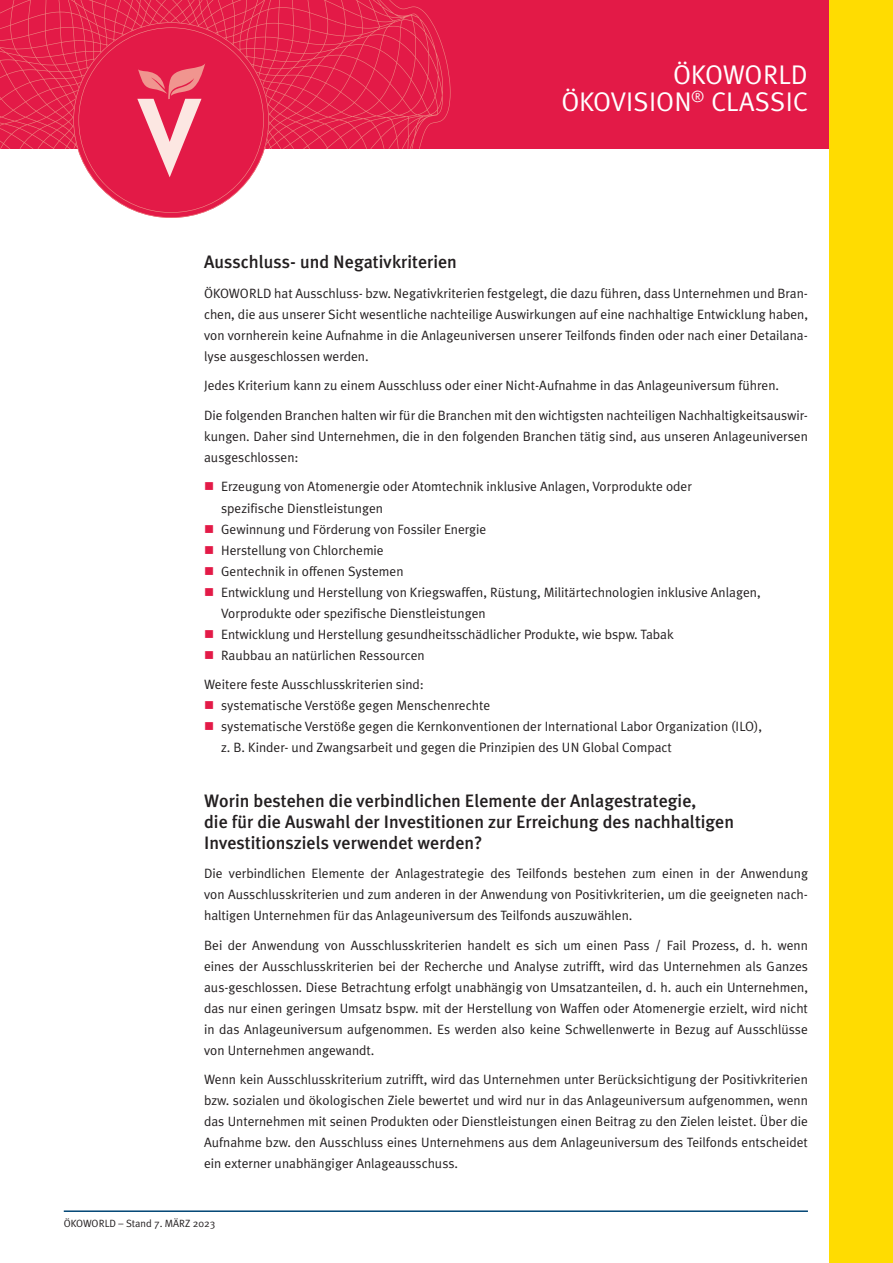
<style>
.page{position:relative;width:893px;height:1263px;background:#fff}
.page>*{position:absolute;margin:0;border:0;box-sizing:border-box;transform-origin:0 0}
.t1{font:27px/27px "Meta Plus Normal";color:#fff;text-align:right}
.t2{font:500 18px/21px "Meta Plus";color:#231f20}
.t3{font:13.5px/21px "Meta Plus Normal";color:#231f20}
.t4{font:10.5px "Meta Plus Normal";color:#231f20}
.s1{color:#e31a47}
</style>
<div class="page">
<div style="left:0;top:0;width:893px;height:149px;background:#e31a47"></div>
<div style="left:829px;top:0;width:64px;height:1263px;background:#ffdc01"></div>
<hr style="left:64px;top:1210px;width:744px;height:2px;background:#014575">
<svg style="left:0;top:0;width:451px;height:218px"></svg>
<h1 class="t1" style="left:561px;top:60px;width:248px">ÖKOWORLD<br>ÖKOVISION<sup>®</sup> CLASSIC</h1>
<h2 class="t2" style="left:204px;top:252px;width:254px">Ausschluss- und Negativkriterien</h2>
<p class="t3" style="left:204px;top:283px;width:605px;text-align:justify">ÖKOWORLD hat Ausschluss- bzw. Negativkriterien festgelegt, die dazu führen, dass Unternehmen und Bran&shy;chen, die aus unserer Sicht wesentliche nachteilige Auswirkungen auf eine nachhaltige Entwicklung haben, von vornherein keine Aufnahme in die Anlageuniversen unserer Teilfonds finden oder nach einer Detailana&shy;lyse ausgeschlossen werden.</p>
<p class="t3" style="left:204px;top:371px;width:605px;line-height:29.5px">Jedes Kriterium kann zu einem Ausschluss oder einer Nicht-Aufnahme in das Anlageuniversum führen.<br>Die folgenden Branchen halten wir für die Branchen mit den wichtigsten nachteiligen Nachhaltigkeitsauswir-</p>
<p class="t3" style="left:204px;top:426px;width:605px">kungen. Daher sind Unternehmen, die in den folgenden Branchen tätig sind, aus unseren Anlageuniversen ausgeschlossen:</p>
<p class="t3" style="left:221px;top:476px;width:472px;text-indent:-17px"><span class="s1">■</span> Erzeugung von Atomenergie oder Atomtechnik inklusive Anlagen, Vorprodukte oder spezifische Dienstleistungen</p>
<p class="t3" style="left:204px;top:518px;width:284px"><span class="s1">■</span> Gewinnung und Förderung von Fossiler Energie</p>
<p class="t3" style="left:204px;top:539px;width:181px"><span class="s1">■</span> Herstellung von Chlorchemie</p>
<p class="t3" style="left:204px;top:560px;width:201px"><span class="s1">■</span> Gentechnik in offenen Systemen</p>
<p class="t3" style="left:221px;top:581px;width:541px;text-indent:-17px"><span class="s1">■</span> Entwicklung und Herstellung von Kriegswaffen, Rüstung, Militärtechnologien inklusive Anlagen,<br>Vorprodukte oder spezifische Dienstleistungen</p>
<p class="t3" style="left:204px;top:623px;width:471px"><span class="s1">■</span> Entwicklung und Herstellung gesundheitsschädlicher Produkte, wie bspw. Tabak</p>
<p class="t3" style="left:204px;top:640px;width:222px;line-height:29.5px"><span class="s1">■</span> Raubbau an natürlichen Ressourcen<br>Weitere feste Ausschlusskriterien sind:</p>
<p class="t3" style="left:204px;top:695px;width:288px"><span class="s1">■</span> systematische Verstöße gegen Menschenrechte</p>
<p class="t3" style="left:221px;top:716px;width:542px;text-indent:-17px"><span class="s1">■</span> systematische Verstöße gegen die Kernkonventionen der International Labor Organization (ILO), z. B. Kinder- und Zwangsarbeit und gegen die Prinzipien des UN Global Compact</p>
<h2 class="t2" style="left:204px;top:790px;width:531px">Worin bestehen die verbindlichen Elemente der Anlagestrategie,<br>die für die Auswahl der Investitionen zur Erreichung des nachhaltigen<br>Investitionsziels verwendet werden?</h2>
<p class="t3" style="left:204px;top:863px;width:605px;text-align:justify">Die verbindlichen Elemente der Anlagestrategie des Teilfonds bestehen zum einen in der Anwendung von Ausschlusskriterien und zum anderen in der Anwendung von Positivkriterien, um die geeigneten nach&shy;haltigen Unternehmen für das Anlageuniversum des Teilfonds auszuwählen.</p>
<p class="t3" style="left:204px;top:934px;width:605px;text-align:justify">Bei der Anwendung von Ausschlusskriterien handelt es sich um einen Pass / Fail Prozess, d. h. wenn eines der Ausschlusskriterien bei der Recherche und Analyse zutrifft, wird das Unternehmen als Ganzes aus-geschlossen. Diese Betrachtung erfolgt unabhängig von Umsatzanteilen, d. h. auch ein Unternehmen, das nur einen geringen Umsatz bspw. mit der Herstellung von Waffen oder Atomenergie erzielt, wird nicht in das Anlageuniversum aufgenommen. Es werden also keine Schwellenwerte in Bezug auf Ausschlüsse von Unternehmen angewandt.</p>
<p class="t3" style="left:204px;top:1069px;width:605px;text-align:justify">Wenn kein Ausschlusskriterium zutrifft, wird das Unternehmen unter Berücksichtigung der Positivkriterien bzw. sozialen und ökologischen Ziele bewertet und wird nur in das Anlageuniversum aufgenommen, wenn das Unternehmen mit seinen Produkten oder Dienstleistungen einen Beitrag zu den Zielen leistet. Über die Aufnahme bzw. den Ausschluss eines Unternehmens aus dem Anlageuniversum des Teilfonds entscheidet ein externer unabhängiger Anlageausschuss.</p>
<p class="t4" style="left:64px;top:1217px;width:153px">ÖKOWORLD – Stand 7. MÄRZ 2023</p>
</div>
